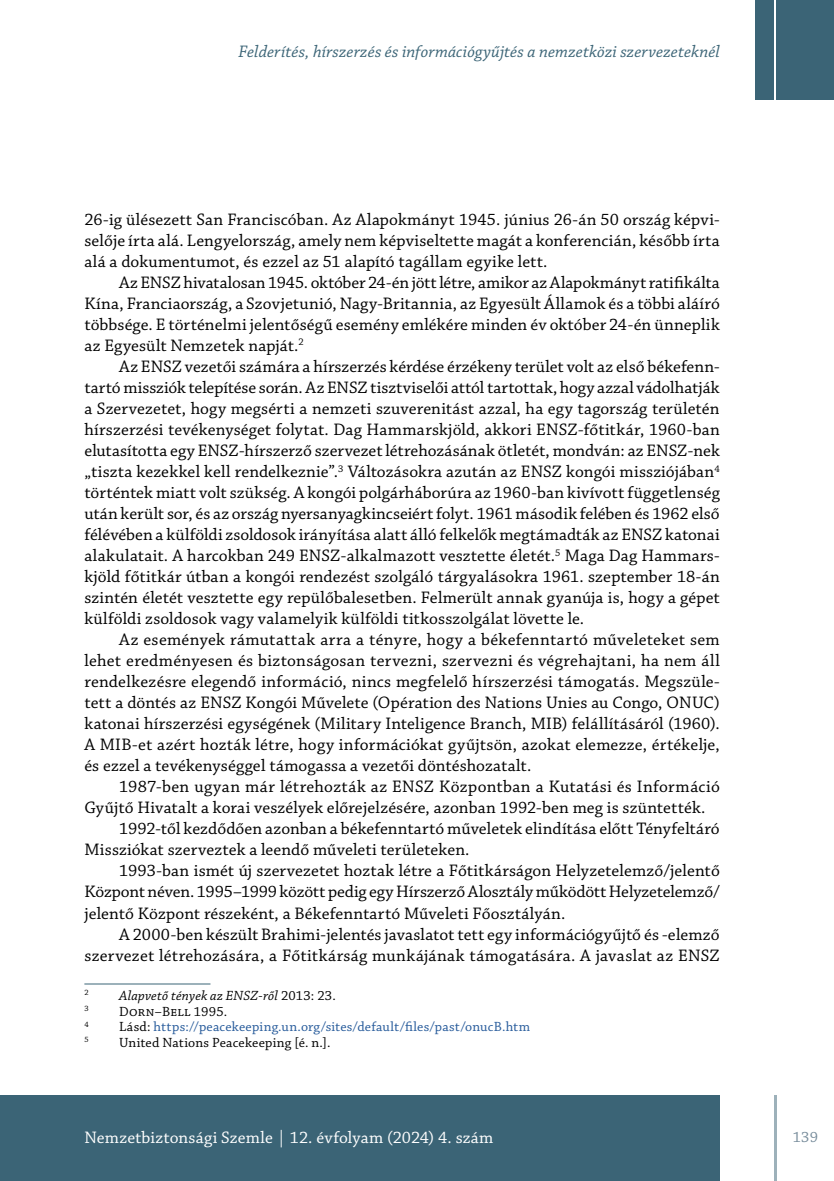
<style>
.page{position:relative;width:834px;height:1181px;background:#fff}
.page>*{position:absolute;margin:0;border:0;box-sizing:border-box;transform-origin:0 0}
.t1{font:17.5px/21px "Chaparral Pro";letter-spacing:.005em;color:#000;text-align:justify}
.t2{font:italic 17.5px "Chaparral Pro";letter-spacing:.005em;color:#3b6476}
.t3{font:17.5px "Chaparral Pro";color:#fff}
.t4{font:15.75px "Chaparral Pro";color:#778c9b}
.t5{font:14px "Chaparral Pro";letter-spacing:.015em;color:#275b9b}
.t6{font:14px "Chaparral Pro";letter-spacing:.015em;color:#000}
.t7{font:italic 14px "Chaparral Pro";letter-spacing:.01em;color:#000}
.t8{font:8.22px "Chaparral Pro";color:#000}
.s1{font-style:normal}
.s2{color:#000}
</style>
<div class="page">
<hr style="left:774px;top:1095px;width:2px;height:86px;background:#3b6476">
<div style="left:0;top:1095px;width:719px;height:86px;background:#3b6476"></div>
<div style="left:776px;top:0;width:57px;height:99px;background:#3b6476"></div>
<div style="left:755px;top:0;width:19px;height:99px;background:#3b6476"></div>
<hr style="left:84px;top:983px;width:126px;height:1px;background:#3b6476">
<p class="t2" style="left:238px;top:42px;width:483px">Felderítés, hírszerzés és információgyűjtés a nemzetközi szervezeteknél</p>
<p class="t1" style="left:84px;top:210px;width:636px">26-ig ülésezett San Franciscóban. Az Alapokmányt 1945. június 26-án 50 ország képvi&shy;selője írta alá. Lengyelország, amely nem képviseltette magát a konferencián, később írta alá a dokumentumot, és ezzel az 51 alapító tagállam egyike lett.</p>
<p class="t1" style="left:84px;top:273px;width:637px;text-indent:35px">Az ENSZ hivatalosan 1945. október 24-én jött létre, amikor az Alapokmányt ratifikálta Kína, Franciaország, a Szovjetunió, Nagy-Britannia, az Egyesült Államok és a többi aláíró többsége. E történelmi jelentőségű esemény emlékére minden év október 24-én ünneplik az Egyesült Nemzetek napját.<sup>2</sup></p>
<p class="t1" style="left:84px;top:357px;width:637px;text-indent:35px">Az ENSZ vezetői számára a hírszerzés kérdése érzékeny terület volt az első békefenn&shy;tartó missziók telepítése során. Az ENSZ tisztviselői attól tartottak, hogy azzal vádolhatják a Szervezetet, hogy megsérti a nemzeti szuverenitást azzal, ha egy tagország területén hírszerzési tevékenységet folytat. Dag Hammarskjöld, akkori ENSZ-főtitkár, 1960-ban elutasította egy ENSZ-hírszerző szervezet létrehozásának ötletét, mondván: az ENSZ-nek „tiszta kezekkel kell rendelkeznie”.<sup>3</sup> Változásokra azután az ENSZ kongói missziójában<sup>4 </sup>történtek miatt volt szükség. A kongói polgárháborúra az 1960-ban kivívott függetlenség után került sor, és az ország nyersanyagkincseiért folyt. 1961 második felében és 1962 első félévében a külföldi zsoldosok irányítása alatt álló felkelők megtámadták az ENSZ katonai alakulatait. A harcokban 249 ENSZ-alkalmazott vesztette életét.<sup>5</sup> Maga Dag Hammars&shy;kjöld főtitkár útban a kongói rendezést szolgáló tárgyalásokra 1961. szeptember 18-án szintén életét vesztette egy repülőbalesetben. Felmerült annak gyanúja is, hogy a gépet külföldi zsoldosok vagy valamelyik külföldi titkosszolgálat lövette le.</p>
<p class="t1" style="left:84px;top:630px;width:637px;text-indent:35px">Az események rámutattak arra a tényre, hogy a békefenntartó műveleteket sem lehet eredményesen és biztonságosan tervezni, szervezni és végrehajtani, ha nem áll rendelkezésre elegendő információ, nincs megfelelő hírszerzési támogatás. Megszüle&shy;tett a döntés az ENSZ Kongói Művelete (Opération des Nations Unies au Congo, ONUC) katonai hírszerzési egységének (Military Inteligence Branch, MIB) felállításáról (1960).<br>A MIB-et azért hozták létre, hogy információkat gyűjtsön, azokat elemezze, értékelje, és ezzel a tevékenységgel támogassa a vezetői döntéshozatalt.</p>
<p class="t1" style="left:119px;top:777px;width:602px">1987-ben ugyan már létrehozták az ENSZ Központban a Kutatási és Információ</p>
<p class="t1" style="left:84px;top:798px;width:622px">Gyűjtő Hivatalt a korai veszélyek előrejelzésére, azonban 1992-ben meg is szüntették.</p>
<p class="t1" style="left:119px;top:819px;width:602px">1992-től kezdődően azonban a békefenntartó műveletek elindítása előtt Tényfeltáró</p>
<p class="t1" style="left:84px;top:840px;width:386px">Missziókat szerveztek a leendő műveleti területeken.</p>
<p class="t1" style="left:119px;top:861px;width:602px">1993-ban ismét új szervezetet hoztak létre a Főtitkárságon Helyzetelemző/jelentő</p>
<p class="t1" style="left:84px;top:882px;width:637px">Központ néven. 1995–1999 között pedig egy Hírszerző Alosztály működött Helyzetelemző/</p>
<p class="t1" style="left:84px;top:903px;width:482px">jelentő Központ részeként, a Békefenntartó Műveleti Főosztályán.</p>
<p class="t1" style="left:119px;top:924px;width:602px">A 2000-ben készült Brahimi-jelentés javaslatot tett egy információgyűjtő és -elemző</p>
<p class="t1" style="left:84px;top:945px;width:636px">szervezet létrehozására, a Főtitkárság munkájának támogatására. A javaslat az ENSZ</p>
<p class="t8" style="left:84px;top:988px;width:6px">2</p>
<p class="t7" style="left:119px;top:987px;width:218px">Alapvető tények az ENSZ-ről <span class="s1">2013: 23.</span></p>
<p class="t8" style="left:84px;top:1003px;width:6px">3</p>
<p class="t6" style="left:119px;top:1003px;width:110px">Dorn–Bell 1995.</p>
<p class="t8" style="left:84px;top:1019px;width:6px">4</p>
<p class="t5" style="left:119px;top:1019px;width:412px"><span class="s2">Lásd:</span> https://peacekeeping.un.org/sites/default/files/past/onucB.htm</p>
<p class="t8" style="left:84px;top:1035px;width:6px">5</p>
<p class="t6" style="left:119px;top:1035px;width:213px">United Nations Peacekeeping [é. n.].</p>
<p class="t3" style="left:84px;top:1127px;width:410px">Nemzetbiztonsági Szemle | 12. évfolyam (2024) 4. szám</p>
<p class="t4" style="left:792px;top:1128px;width:26px">139</p>
</div>
